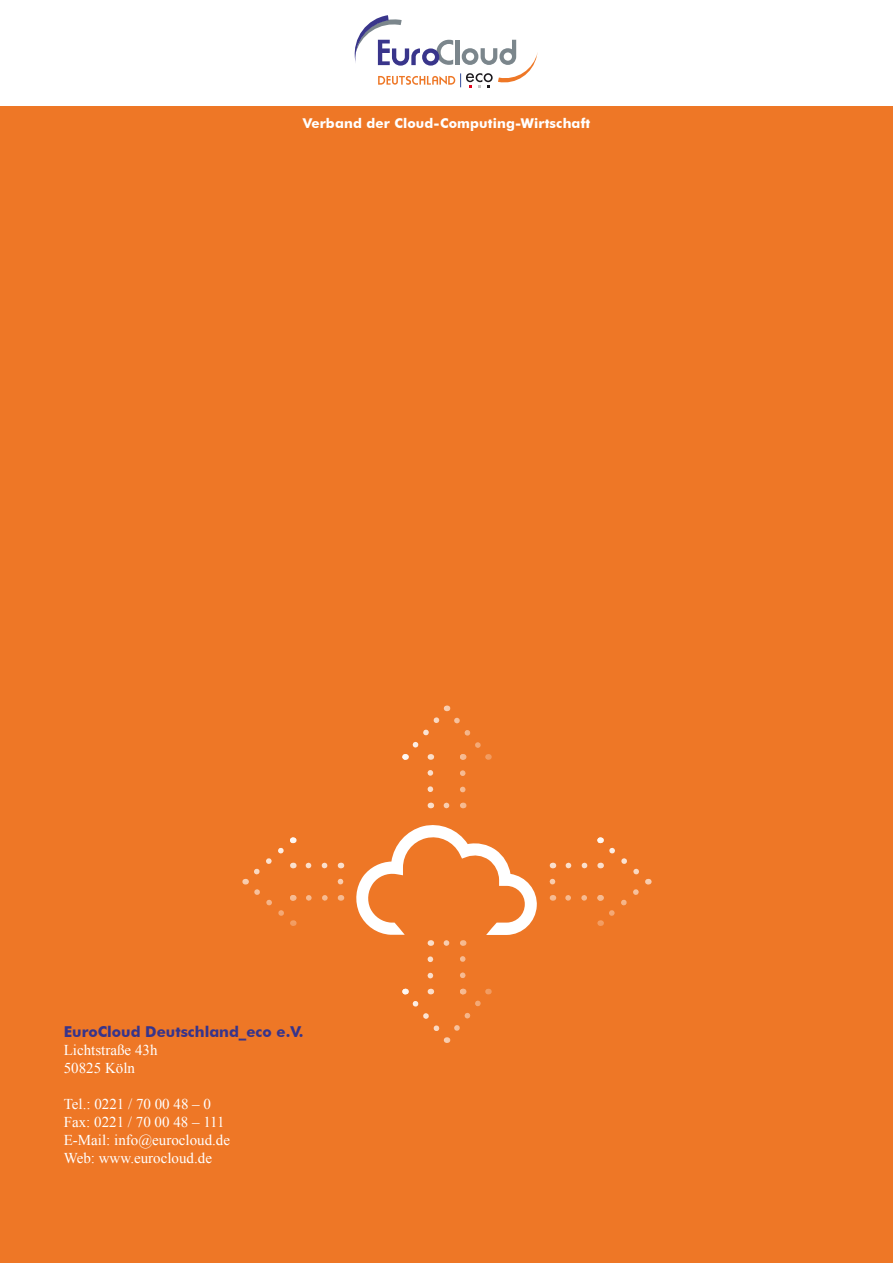
<style>
.page{position:relative;width:893px;height:1263px;background:#fff}
.page>*{position:absolute;margin:0;border:0;box-sizing:border-box;transform-origin:0 0}
.t1{font:15px/18px "Times New Roman";color:#fff}
.t2{font:700 15px "Futura BT";color:#37348b}
.t3{font:700 13.5px "Futura BT";letter-spacing:.01em;color:#fff}
</style>
<div class="page">
<div style="left:0;top:106px;width:893px;height:1157px;background:#ee7726"></div>
<svg style="left:355px;top:15px;width:183px;height:73px"></svg>
<svg style="left:405px;top:989px;width:86px;height:54px"></svg>
<svg style="left:356px;top:825px;width:181px;height:154px"></svg>
<svg style="left:443px;top:803px;width:4px;height:5px"></svg>
<svg style="left:405px;top:705px;width:86px;height:88px"></svg>
<svg style="left:243px;top:837px;width:100px;height:89px"></svg>
<svg style="left:550px;top:837px;width:100px;height:89px"></svg>
<p class="t3" style="left:303px;top:115px;width:289px">Verband der Cloud-Computing-Wirtschaft</p>
<p class="t2" style="left:64px;top:1023px;width:241px">EuroCloud Deutschland_eco e.V.</p>
<p class="t1" style="left:64px;top:1041px;width:95px">Lichtstraße 43h<br>50825 Köln</p>
<p class="t1" style="left:64px;top:1095px;width:168px">Tel.: 0221 / 70 00 48 – 0<br>Fax: 0221 / 70 00 48 – 111<br>E-Mail: info@eurocloud.de<br>Web: www.eurocloud.de</p>
</div>
